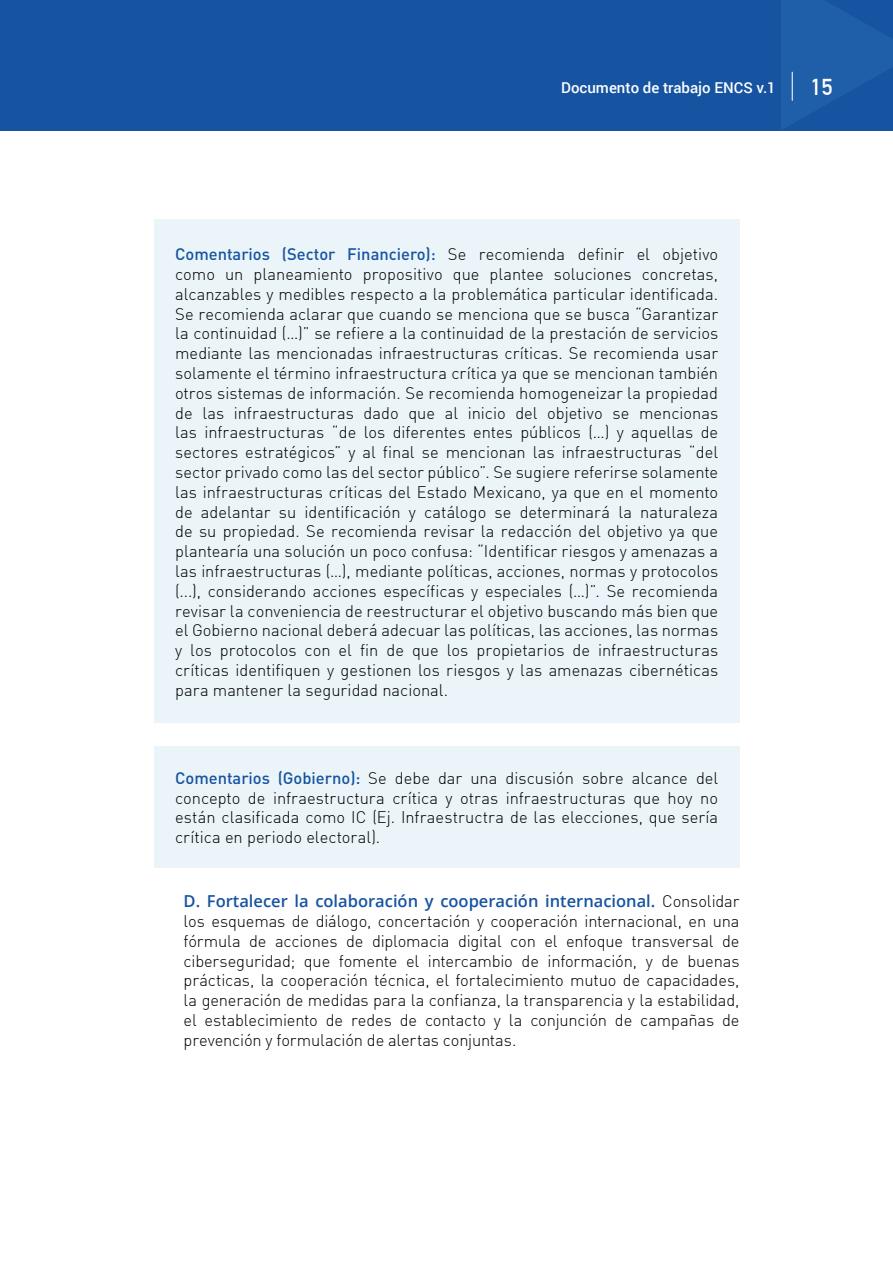
<style>
.page{position:relative;width:893px;height:1263px;background:#fff}
.page>*{position:absolute;margin:0;border:0;box-sizing:border-box;transform-origin:0 0}
.t1{font:700 22.5px "DIN Alternate";color:#fff}
.t2{font:300 16.5px/19.8px "DI Nbek";color:#000;text-align:justify}
.t3{font:600 16.5px "Open Sans";color:#1654a1}
.t4{font:500 16.5px "DIN";color:#1654a1}
.t5{font:500 15px "Roboto";color:#fff}
.s1{font-family:"DI Nbek";font-weight:300;color:#000}
.s2{font-family:"DIN";font-weight:500;color:#1654a1}
</style>
<div class="page">
<div style="left:154px;top:220px;width:585px;height:503px;background:#ebf4f9"></div>
<div style="left:154px;top:746px;width:585px;height:121px;background:#ebf4f9"></div>
<div style="left:0;top:0;width:893px;height:131px;background:#1654a1"></div>
<svg style="left:791px;top:71px;width:2px;height:30px"></svg>
<p class="t5" style="left:561px;top:77px;width:216px">Documento de trabajo ENCS v.1</p>
<h1 class="t1" style="left:811px;top:70px;width:23px">15</h1>
<p class="t4" style="left:175px;top:244px;width:545px">Comentarios (Sector Financiero): <span class="s1">Se recomienda definir el objetivo</span></p>
<p class="t2" style="left:175px;top:264px;width:545px">como un planeamiento propositivo que plantee soluciones concretas, alcanzables y medibles respecto a la problemática particular identificada.<br>Se recomienda aclarar que cuando se menciona que se busca “Garantizar la continuidad (…)” se refiere a la continuidad de la prestación de servicios mediante las mencionadas infraestructuras críticas. Se recomienda usar solamente el término infraestructura crítica ya que se mencionan también otros sistemas de información. Se recomienda homogeneizar la propiedad de las infraestructuras dado que al inicio del objetivo se mencionas las infraestructuras “de los diferentes entes públicos (…) y aquellas de sectores estratégicos” y al final se mencionan las infraestructuras “del sector privado como las del sector público”. Se sugiere referirse solamente las infraestructuras críticas del Estado Mexicano, ya que en el momento de adelantar su identificación y catálogo se determinará la naturaleza de su propiedad. Se recomienda revisar la redacción del objetivo ya que plantearía una solución un poco confusa: “Identificar riesgos y amenazas a las infraestructuras (…), mediante políticas, acciones, normas y protocolos (...), considerando acciones específicas y especiales (…)”. Se recomienda revisar la conveniencia de reestructurar el objetivo buscando más bien que el Gobierno nacional deberá adecuar las políticas, las acciones, las normas y los protocolos con el fin de que los propietarios de infraestructuras críticas identifiquen y gestionen los riesgos y las amenazas cibernéticas para mantener la seguridad nacional.</p>
<p class="t2" style="left:175px;top:768px;width:545px"><span class="s2">Comentarios (Gobierno):</span> Se debe dar una discusión sobre alcance del concepto de infraestructura crítica y otras infraestructuras que hoy no están clasificada como IC (Ej. Infraestructra de las elecciones, que sería crítica en periodo electoral).</p>
<p class="t3" style="left:184px;top:890px;width:557px">D. Fortalecer la colaboración y cooperación internacional. <span class="s1">Consolidar</span></p>
<p class="t2" style="left:184px;top:911px;width:557px">los esquemas de diálogo, concertación y cooperación internacional, en una fórmula de acciones de diplomacia digital con el enfoque transversal de ciberseguridad; que fomente el intercambio de información, y de buenas prácticas, la cooperación técnica, el fortalecimiento mutuo de capacidades, la generación de medidas para la confianza, la transparencia y la estabilidad, el establecimiento de redes de contacto y la conjunción de campañas de prevención y formulación de alertas conjuntas.</p>
</div>
